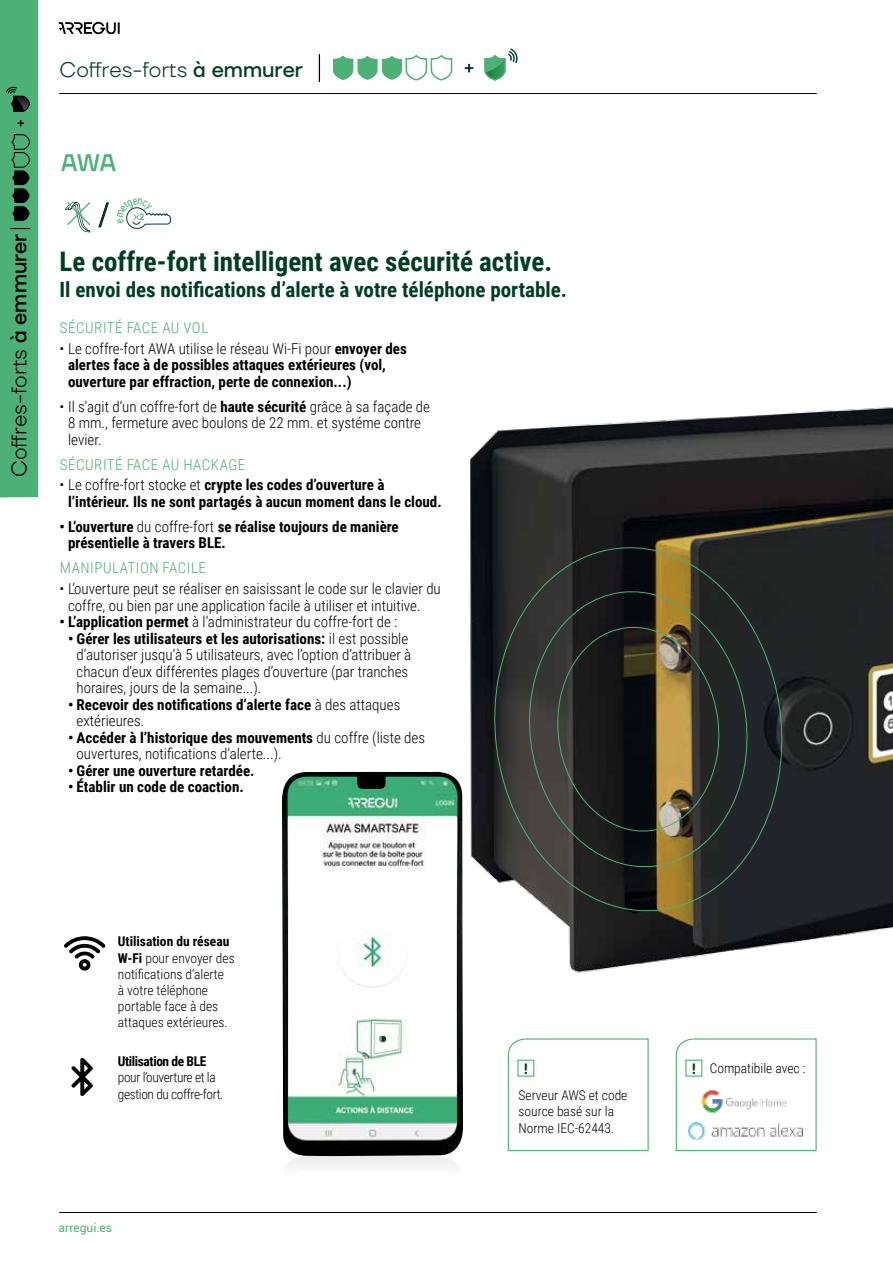
<style>
.page{position:relative;width:893px;height:1263px;background:#fff}
.page>*{position:absolute;margin:0;border:0;box-sizing:border-box;transform-origin:0 0}
.t1{font:300 30.9px "Roboto Condensed";color:#003e23}
.t2{font:700 27px "Roboto Condensed";color:#003e23}
.t3{font:500 24px "TT Firs Neue";color:#4db076}
.t4{font:700 21px "Roboto Condensed";color:#003e23}
.t5{font:300 21px "TT Firs Neue";color:#003e23}
.t6{font:300 21px "TT Firs Neue";color:#000}
.t7{font:300 15px/16.5px "Roboto Condensed";color:#000}
.t8{font:700 15px/16.5px "Roboto Condensed";color:#000}
.t9{font:300 15px "Roboto Condensed";letter-spacing:.035em;color:#4db076}
.t10{font:600 15px "TT Firs Neue";color:#003e23}
.t11{font:300 13.5px/16.2px "Roboto Condensed";color:#000}
.t12{font:300 13.5px/16.5px "Roboto Condensed";letter-spacing:-.03em;color:#000}
.t13{font:700 13.5px "Roboto Condensed";letter-spacing:-.03em;color:#000}
.t14{font:12px "Roboto";color:#4db076}
.t15{font:500 9.15px "TT Firs Neue";color:#4db076;scale:.88 1}
.s1{font-weight:500}
.s2{font-weight:300}
.s3{font-weight:700}
.s4{font-family:"TT Firs Neue";font-weight:600;font-size:15px;color:#003e23}
</style>
<div class="page">
<div style="left:0;top:0;width:38px;height:497px;background:#4db076"></div>
<hr style="left:60px;top:93px;width:756px;height:1px;background:#000">
<hr style="left:60px;top:1212px;width:756px;height:1px;background:#000">
<svg style="left:59px;top:22px;width:61px;height:12px"></svg>
<svg style="left:65px;top:202px;width:25px;height:30px"></svg>
<svg style="left:98px;top:202px;width:11px;height:26px"></svg>
<img style="left:470px;top:407px;width:423px;height:566px">
<svg style="left:484px;top:539px;width:308px;height:380px;background:#37372e"></svg>
<img style="left:282px;top:772px;width:181px;height:395px">
<svg style="left:64px;top:936px;width:41px;height:35px"></svg>
<svg style="left:507px;top:1038px;width:142px;height:114px"></svg>
<svg style="left:675px;top:1038px;width:142px;height:114px"></svg>
<svg style="left:319px;top:55px;width:1px;height:27px"></svg>
<svg style="left:333px;top:54px;width:120px;height:27px"></svg>
<svg style="left:465px;top:64px;width:8px;height:8px"></svg>
<svg style="left:484px;top:48px;width:34px;height:33px"></svg>
<svg style="left:11px;top:134px;width:19px;height:87px"></svg>
<svg style="left:18px;top:120px;width:6px;height:6px"></svg>
<svg style="left:6px;top:87px;width:24px;height:25px"></svg>
<svg style="left:11px;top:228px;width:19px;height:1px"></svg>
<img style="left:688px;top:1123px;width:114px;height:16px">
<img style="left:699px;top:1088px;width:92px;height:29px">
<img style="left:288px;top:777px;width:169px;height:362px">
<svg style="left:356px;top:772px;width:30px;height:17px"></svg>
<svg style="left:126px;top:207px;width:45px;height:22px"></svg>
<h3 class="t6" style="left:5px;top:477px;width:245px;rotate:-90deg">Coffres-forts <span class="s1">à emmurer</span></h3>
<h3 class="t5" style="left:60px;top:56px;width:245px">Coffres-forts <span class="s1">à emmurer</span></h3>
<h3 class="t3" style="left:61px;top:146px;width:56px">AWA</h3>
<h1 class="t1" style="left:98px;top:192px;width:12px">/</h1>
<p class="t15" style="left:140px;top:210px;width:7px">2</p>
<h2 class="t2" style="left:60px;top:243px;width:494px">Le coffre-fort intelligent avec sécurité active.</h2>
<h3 class="t4" style="left:60px;top:275px;width:509px">Il envoi des notifications d’alerte à votre téléphone portable.</h3>
<p class="t9" style="left:60px;top:317px;width:150px">SÉCURITÉ FACE AU VOL</p>
<p class="t8" style="left:68px;top:339px;width:340px;text-indent:-9px"><span class="s2">• Le coffre-fort AWA utilise le réseau Wi-Fi pour</span> envoyer des alertes face à de possibles attaques extérieures (vol, ouverture par effraction, perte de connexion...)</p>
<p class="t7" style="left:68px;top:397px;width:364px;text-indent:-9px">• Il s'agit d’un coffre-fort de <span class="s3">haute sécurité</span> grâce à sa façade de<br>8 mm., fermeture avec boulons de 22 mm. et systéme contre levier.</p>
<p class="t9" style="left:60px;top:454px;width:187px">SÉCURITÉ FACE AU HACKAGE</p>
<p class="t8" style="left:68px;top:476px;width:375px;text-indent:-9px"><span class="s2">• Le coffre-fort stocke et</span> crypte les codes d’ouverture à l’intérieur. Ils ne sont partagés à aucun moment dans le cloud.</p>
<p class="t8" style="left:68px;top:518px;width:332px;text-indent:-9px">• L’ouverture <span class="s2">du coffre-fort</span> se réalise toujours de manière présentielle à travers BLE.</p>
<p class="t9" style="left:60px;top:557px;width:148px">MANIPULATION FACILE</p>
<p class="t7" style="left:68px;top:580px;width:374px;text-indent:-9px">• L’ouverture peut se réaliser en saisissant le code sur le clavier du coffre, ou bien par une application facile à utiliser et intuitive.</p>
<p class="t7" style="left:60px;top:613px;width:339px"><span class="s3">• L’application permet</span> à l’administrateur du coffre-fort de :</p>
<p class="t7" style="left:77px;top:629px;width:336px;text-indent:-9px"><span class="s3">• Gérer les utilisateurs et les autorisations:</span> il est possible d’autoriser jusqu’à 5 utilisateurs, avec l’option d’attribuer à chacun d’eux différentes plages d’ouverture (par tranches horaires, jours de la semaine...).</p>
<p class="t8" style="left:77px;top:695px;width:325px;text-indent:-9px">• Recevoir des notifications d’alerte face <span class="s2">à des attaques extérieures.</span></p>
<p class="t7" style="left:77px;top:728px;width:350px;text-indent:-9px"><span class="s3">• Accéder à l’historique des mouvements</span> du coffre (liste des ouvertures, notifications d’alerte...).</p>
<p class="t8" style="left:68px;top:761px;width:188px">• Gérer une ouverture retardée.</p>
<p class="t8" style="left:68px;top:778px;width:177px">• Établir un code de coaction.</p>
<p class="t11" style="left:118px;top:933px;width:118px"><span class="s3">Utilisation du réseau<br>W-Fi</span> pour envoyer des notifications d’alerte<br>à votre téléphone portable face à des attaques extérieures.</p>
<p class="t13" style="left:118px;top:1051px;width:90px">Utilisation de BLE</p>
<p class="t12" style="left:118px;top:1068px;width:107px">pour l’ouverture et la gestion du coffre-fort.</p>
<p class="t14" style="left:59px;top:1219px;width:55px">arregui.es</p>
<p class="t10" style="left:524px;top:1059px;width:6px">!</p>
<p class="t11" style="left:692px;top:1060px;width:115px"><span class="s4">!</span> Compatibile avec :</p>
<p class="t11" style="left:519px;top:1087px;width:110px">Serveur AWS et code source basé sur la<br>Norme IEC-62443.</p>
</div>
